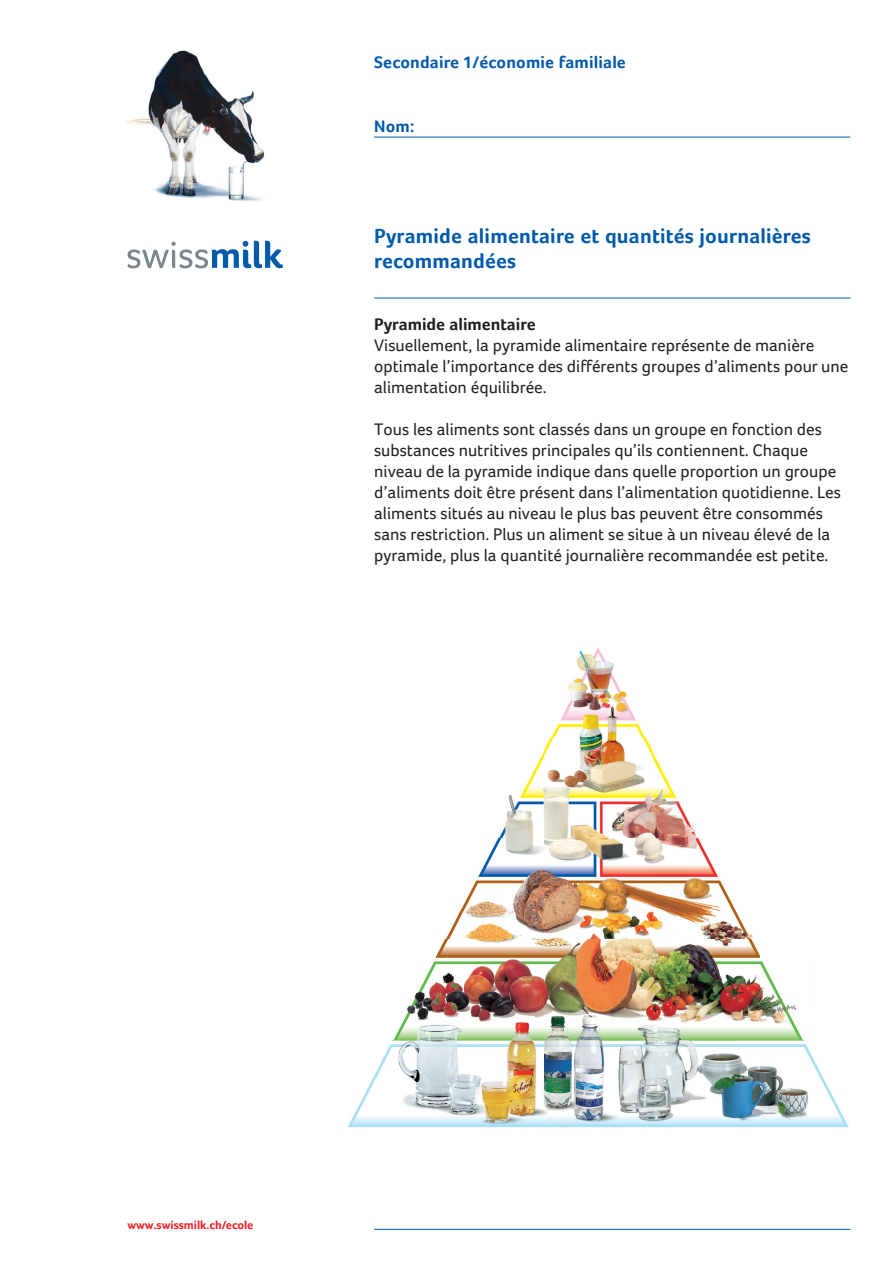
<style>
.page{position:relative;width:893px;height:1263px;background:#fff}
.page>*{position:absolute;margin:0;border:0;box-sizing:border-box;transform-origin:0 0}
.t1{font:700 21px/25.2px "Foco";letter-spacing:.01em;color:#015aaa}
.t2{font:17.25px/21px "Foco";color:#231f20}
.t3{font:700 17.25px "Foco";letter-spacing:.01em;color:#015aaa}
.t4{font:700 17.25px "Foco";color:#231f20}
.t5{font:700 12px "Foco";color:#ee1d23}
</style>
<div class="page">
<img style="left:127px;top:50px;width:138px;height:151px">
<svg style="left:127px;top:241px;width:156px;height:27px"></svg>
<hr style="left:374px;top:1229px;width:476px;height:1px;background:#015aaa">
<hr style="left:374px;top:298px;width:476px;height:1px;background:#015aaa">
<hr style="left:374px;top:137px;width:476px;height:1px;background:#015aaa">
<img style="left:347px;top:647px;width:502px;height:481px">
<p class="t3" style="left:374px;top:52px;width:253px">Secondaire 1/économie familiale</p>
<p class="t3" style="left:374px;top:116px;width:42px">Nom:</p>
<p class="t1" style="left:374px;top:223px;width:438px">Pyramide alimentaire et quantités journalières recommandées</p>
<p class="t4" style="left:374px;top:314px;width:163px">Pyramide alimentaire</p>
<p class="t2" style="left:374px;top:335px;width:476px">Visuellement, la pyramide alimentaire représente de manière optimale l’importance des différents groupes d’aliments pour une alimentation équilibrée.</p>
<p class="t2" style="left:374px;top:419px;width:468px">Tous les aliments sont classés dans un groupe en fonction des substances nutritives principales qu’ils contiennent. Chaque niveau de la pyramide indique dans quelle proportion un groupe d’aliments doit être présent dans l’alimentation quotidienne. Les aliments situés au niveau le plus bas peuvent être consommés sans restriction. Plus un aliment se situe à un niveau élevé de la pyramide, plus la quantité journalière recommandée est petite.</p>
<p class="t5" style="left:128px;top:1218px;width:127px">www.swissmilk.ch/ecole</p>
</div>
